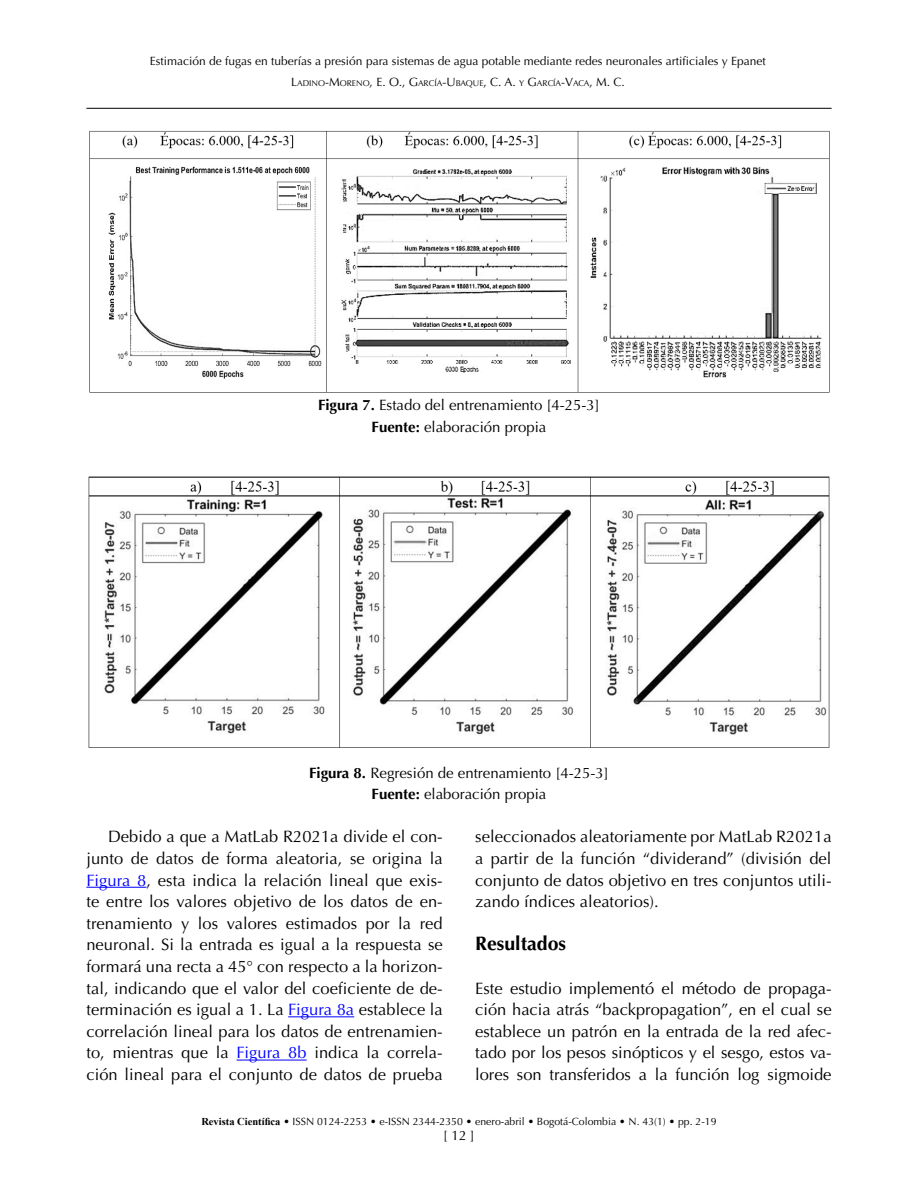
<style>
.page{position:relative;width:918px;height:1188px;background:#fff}
.page>*{position:absolute;margin:0;border:0;box-sizing:border-box;transform-origin:0 0}
.t1{font:700 19.5px "Optima LT Std";color:#000}
.t2{font:16.5px/21.6px "Optima LT Std";letter-spacing:.005em;color:#000;text-align:justify}
.t3{font:15px/21.6px "Optima LT Std";color:#000;text-align:center}
.t4{font:13.5px "Optima LT Std";color:#000}
.t5{font:12px "Optima LT Std";color:#000}
.t6{font:10.5px "Optima LT Std";color:#000}
.t7{font:8.4px "Optima LT Std";color:#000}
.s1{font-size:12px}
.s2{font-weight:700}
.s3{color:#00f}
.s4{font-family:"Times New Roman";font-weight:700}
</style>
<div class="page">
<hr style="left:86px;top:108px;width:746px;height:1px;background:#000">
<hr style="left:86px;top:887px;width:60px;height:1px;background:#00f">
<hr style="left:288px;top:1016px;width:66px;height:1px;background:#00f">
<hr style="left:237px;top:1060px;width:70px;height:1px;background:#00f">
<img style="left:89px;top:130px;width:741px;height:263px">
<img style="left:88px;top:476px;width:742px;height:272px">
<p class="t5" style="left:150px;top:54px;width:618px">Estimación de fugas en tuberías a presión para sistemas de agua potable mediante redes neuronales artificiales y Epanet</p>
<p class="t7" style="left:291px;top:79px;width:335px"><span class="s1">L</span>ADINO<span class="s1">-M</span>ORENO<span class="s1">, E. O., G</span>ARCÍA<span class="s1">-U</span>BAQU E<span class="s1">, C. A.</span> Y <span class="s1">G</span>ARCÍA<span class="s1">-V</span>ACA<span class="s1">, M. C.</span></p>
<p class="t3" style="left:318px;top:395px;width:283px"><span class="s2">Figura 7.</span> Estado del entrenamiento [4-25-3]<br><span class="s2">Fuente:</span> elaboración propia</p>
<p class="t3" style="left:309px;top:762px;width:301px"><span class="s2">Figura 8.</span> Regresión de entrenamiento [4-25-3]<br><span class="s2">Fuente:</span> elaboración propia</p>
<p class="t2" style="left:86px;top:826px;width:358px;text-indent:22px">Debido a que a MatLab R2021a divide el con&shy;junto de datos de forma aleatoria, se origina la <span class="s3">Figura 8</span>, esta indica la relación lineal que exis&shy;te entre los valores objetivo de los datos de en&shy;trenamiento y los valores estimados por la red neuronal. Si la entrada es igual a la respuesta se formará una recta a 45° con respecto a la horizon&shy;tal, indicando que el valor del coeficiente de de&shy;terminación es igual a 1. La <span class="s3">Figura 8a</span> establece la correlación lineal para los datos de entrenamien&shy;to, mientras que la <span class="s3">Figura 8b</span> indica la correla&shy;ción lineal para el conjunto de datos de prueba</p>
<p class="t2" style="left:475px;top:826px;width:358px">seleccionados aleatoriamente por MatLab R2021a a partir de la función “dividerand” (división del conjunto de datos objetivo en tres conjuntos utili&shy;zando índices aleatorios).</p>
<p class="t1" style="left:475px;top:932px;width:93px">Resultados</p>
<p class="t2" style="left:475px;top:977px;width:358px">Este estudio implementó el método de propaga&shy;ción hacia atrás “backpropagation”, en el cual se establece un patrón en la entrada de la red afec&shy;tado por los pesos sinópticos y el sesgo, estos va&shy;lores son transferidos a la función log sigmoide</p>
<p class="t6" style="left:201px;top:1115px;width:517px"><span class="s4">Revista Científica</span> • ISSN 0124-2253 • e-ISSN 2344-2350 • enero-abril • Bogotá-Colombia • N. 43(1) • pp. 2-19</p>
<p class="t4" style="left:443px;top:1127px;width:33px">[ 12 ]</p>
</div>
